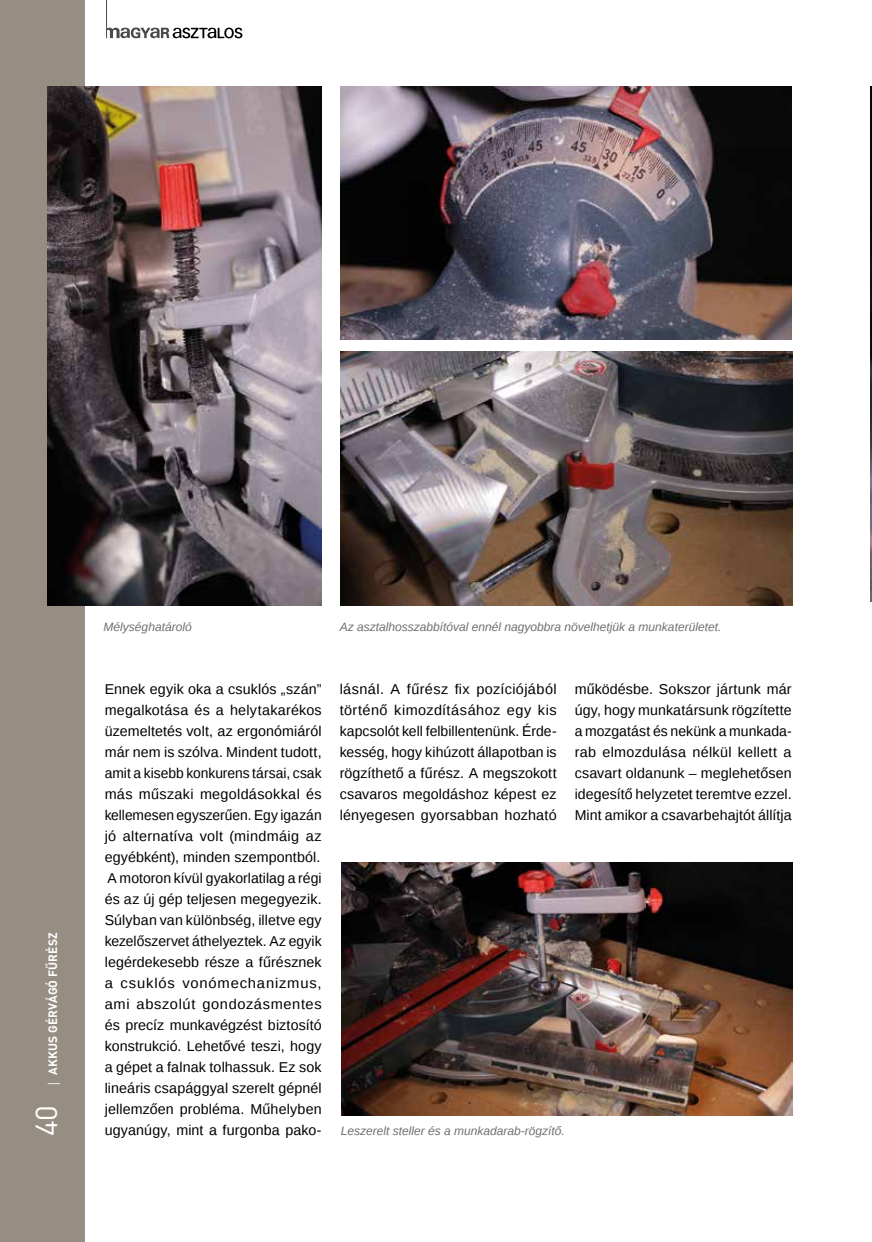
<style>
.page{position:relative;width:872px;height:1242px;background:#fff}
.page>*{position:absolute;margin:0;border:0;box-sizing:border-box;transform-origin:0 0}
.t1{font:30px "DIN Pro";color:#fff}
.t2{font:14.25px/21px "Liberation Sans";letter-spacing:.01em;color:#000;text-align:justify}
.t3{font:italic 12px "Liberation Sans";color:#706f6f}
.t4{font:700 12px "DIN Pro";letter-spacing:.01em;color:#fff}
.s1{font-family:"Open Sans";font-weight:400}
</style>
<div class="page">
<div style="left:0;top:0;width:85px;height:1242px;background:#968e82"></div>
<svg style="left:107px;top:27px;width:135px;height:11px"></svg>
<hr style="left:106px;top:0;width:1px;height:38px;background:#4a4a49">
<img style="left:341px;top:86px;width:450px;height:253px">
<img style="left:47px;top:86px;width:275px;height:519px">
<img style="left:341px;top:352px;width:451px;height:253px">
<img style="left:342px;top:862px;width:450px;height:253px">
<img style="left:870px;top:86px;width:2px;height:515px">
<p class="t4" style="left:45px;top:1087px;width:156px;rotate:-90deg"><span class="s1">|</span> AKKUS GÉRVÁGÓ FŰRÉSZ</p>
<h1 class="t1" style="left:26px;top:1136px;width:33px;rotate:-90deg">40</h1>
<p class="t3" style="left:104px;top:619px;width:90px">Mélységhatároló</p>
<p class="t3" style="left:340px;top:619px;width:383px">Az asztalhosszabbítóval ennél nagyobbra növelhetjük a munkaterületet.</p>
<p class="t2" style="left:105px;top:679px;width:218px">Ennek egyik oka a csuklós „szán” megalkotása és a helytakarékos üzemeltetés volt, az ergonómiáról már nem is szólva. Mindent tudott, amit a kisebb konkurens társai, csak más műszaki megoldásokkal és kellemesen egyszerűen. Egy igazán jó alternatíva volt (mindmáig az egyébként), minden szempontból.<br>A motoron kívül gyakorlatilag a régi és az új gép teljesen megegyezik.<br>Súlyban van különbség, illetve egy kezelőszervet áthelyeztek. Az egyik legérdekesebb része a fűrésznek a csuklós vonómechanizmus, ami abszolút gondozásmentes és precíz munkavégzést biztosító konstrukció. Lehetővé teszi, hogy a gépet a falnak tolhassuk. Ez sok lineáris csapággyal szerelt gépnél jellemzően probléma. Műhelyben ugyanúgy, mint a furgonba pako-</p>
<p class="t2" style="left:340px;top:679px;width:218px">lásnál. A fűrész fix pozíciójából történő kimozdításához egy kis kapcsolót kell felbillentenünk. Érde&shy;kesség, hogy kihúzott állapotban is rögzíthető a fűrész. A megszokott csavaros megoldáshoz képest ez lényegesen gyorsabban hozható</p>
<p class="t2" style="left:574px;top:679px;width:218px">működésbe. Sokszor jártunk már úgy, hogy munkatársunk rögzítette a mozgatást és nekünk a munkada&shy;rab elmozdulása nélkül kellett a csavart oldanunk – meglehetősen idegesítő helyzetet teremtve ezzel.<br>Mint amikor a csavarbehajtót állítja</p>
<p class="t3" style="left:341px;top:1123px;width:226px">Leszerelt steller és a munkadarab-rögzítő.</p>
</div>
